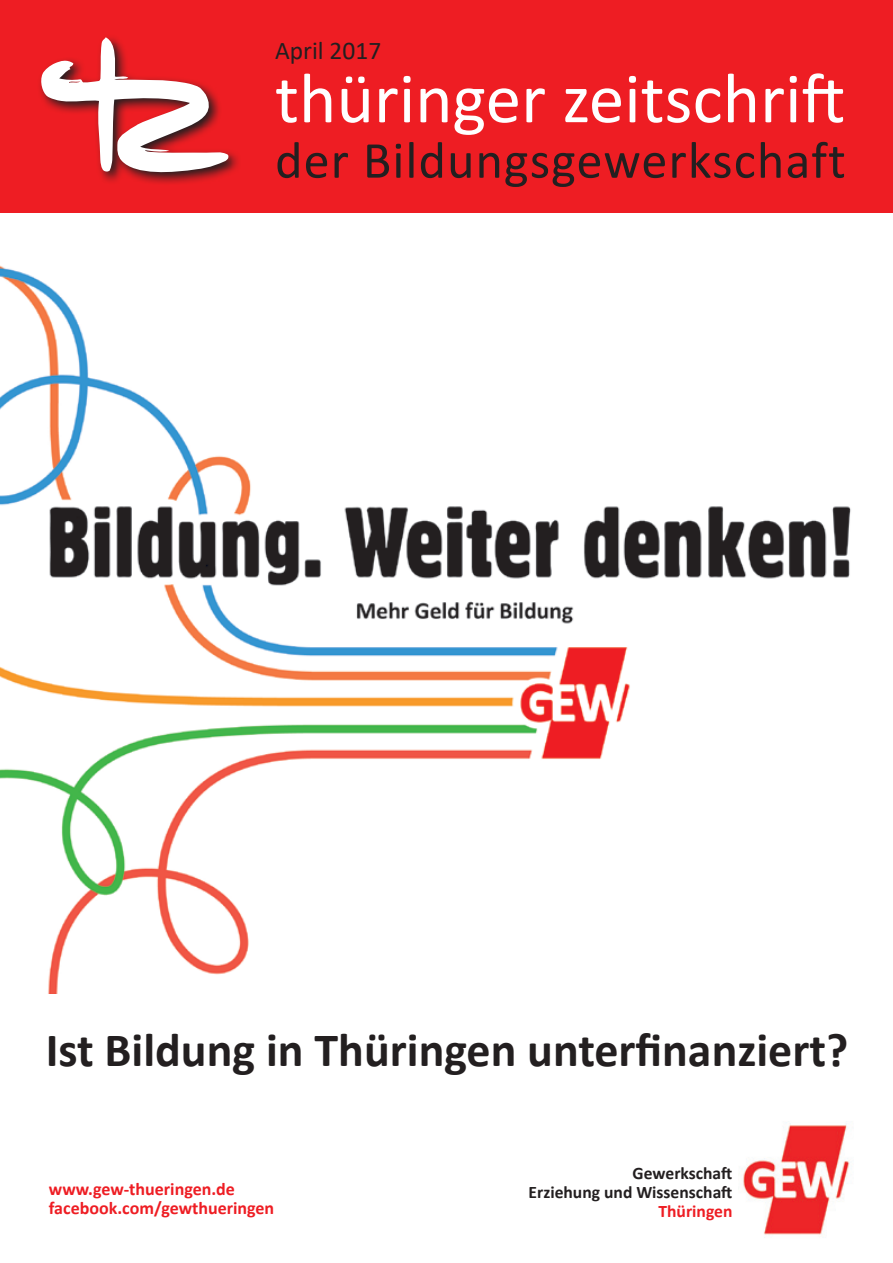
<style>
.page{position:relative;width:893px;height:1263px;background:#fff}
.page>*{position:absolute;margin:0;border:0;box-sizing:border-box;transform-origin:0 0}
.t1{font:71.4px "Calibri";color:#fff}
.t2{font:52.35px "Calibri";letter-spacing:.02em;color:#231f20}
.t3{font:700 48px "Calibri";color:#231f20}
.t4{font:25.5px "Calibri";color:#231f20}
.t5{font:700 18px/19.5px "Calibri";color:#ee1d23}
.t6{font:700 17.55px/19px "Calibri";color:#231f20;text-align:right}
.t7{font:700 17.55px "Calibri";color:#ee1d23}
</style>
<div class="page">
<div style="left:0;top:0;width:893px;height:213px;background:#ee1d23"></div>
<img style="left:743px;top:1121px;width:107px;height:117px">
<svg style="left:102px;top:152px;width:137px;height:32px"></svg>
<svg style="left:39px;top:37px;width:190px;height:139px"></svg>
<img style="left:0;top:265px;width:851px;height:728px">
<h3 class="t4" style="left:275px;top:33px;width:108px">April 2017</h3>
<h1 class="t1" style="left:275px;top:49px;width:572px">thüringer zeitschrift</h1>
<h2 class="t2" style="left:275px;top:124px;width:572px">der Bildungsgewerkschaft</h2>
<h3 class="t3" style="left:46px;top:1016px;width:804px">Ist Bildung in Thüringen unterfinanziert?</h3>
<p class="t5" style="left:49px;top:1179px;width:227px">www.gew-thueringen.de facebook.com/gewthueringen</p>
<p class="t6" style="left:529px;top:1163px;width:205px">Gewerkschaft<br>Erziehung und Wissenschaft</p>
<p class="t7" style="left:658px;top:1198px;width:75px">Thüringen</p>
</div>
